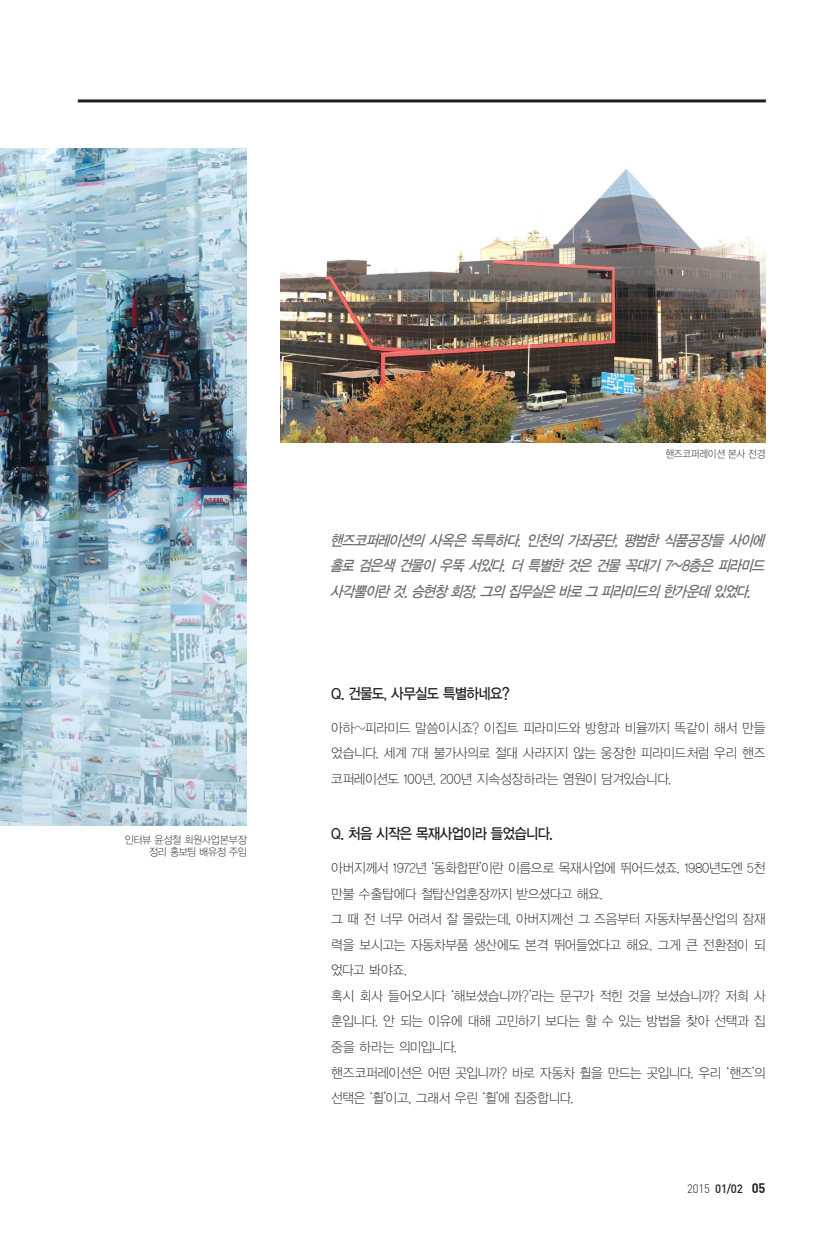
<style>
.page{position:relative;width:830px;height:1234px;background:#fff}
.page>*{position:absolute;margin:0;border:0;box-sizing:border-box;transform-origin:0 0}
.본문{font:italic 15px/25.5px "YDVYGO13";color:#6c6d70;text-align:justify;scale:.89 1}
.본문-2{font:15px "YDVYGO13";letter-spacing:-.05em;color:#231f20;scale:.9 1}
.본문-3{font:15px "YDVYGO13";letter-spacing:-.05em;color:#231f20;scale:.94 1}
.본문-4{font:13.5px/25.5px "YDVYGO11";letter-spacing:-.025em;color:#231f20;text-align:justify;scale:.94 1}
.t1{font:12px "Dinmed";color:#231f20;scale:.95 1}
.본문-5{font:10.5px "YDVYGO11";letter-spacing:-.02em;color:#231f20;scale:.94 1}
.본문-6{font:10.5px "YDVYGO11";letter-spacing:-.02em;color:#231f20;scale:.9 1}
.본문-7{font:10.5px "YDVYGO11";letter-spacing:-.045em;color:#231f20;scale:.94 1}
.s1{font-family:"Dinlig"}
.s2{font-family:"Dinbol";font-size:13.5px}
</style>
<div class="page">
<img style="left:0;top:149px;width:247px;height:676px">
<hr style="left:78px;top:99px;width:687px;height:3px;background:#231f20">
<img style="left:281px;top:168px;width:484px;height:274px">
<p class="본문-5" style="left:125px;top:833px;width:131px">인터뷰 윤성철 회원사업본부장</p>
<p class="본문-7" style="left:149px;top:845px;width:105px">정리 홍보팀 배유정 주임</p>
<p class="본문-6" style="left:665px;top:447px;width:113px">핸즈코퍼레이션 본사 전경</p>
<p class="본문" style="left:330px;top:527px;width:494px">핸즈코퍼레이션의 사옥은 독특하다.인천의 가좌공단,평범한 식품공장들 사이에 홀로 검은색 건물이 우뚝 서있다.더 특별한 것은 건물 꼭대기 7~8층은 피라미드 사각뿔이란 것.승현창 회장,그의 집무실은 바로 그 피라미드의 한가운데 있었다.</p>
<p class="본문-3" style="left:331px;top:684px;width:191px">Q. 건물도, 사무실도 특별하네요?</p>
<p class="본문-4" style="left:331px;top:715px;width:463px">아하~피라미드 말씀이시죠? 이집트 피라미드와 방향과 비율까지 똑같이 해서 만들 었습니다. 세계 7대 불가사의로 절대 사라지지 않는 웅장한 피라미드처럼 우리 핸즈 코퍼레이션도 100년, 200년 지속성장하라는 염원이 담겨있습니다.</p>
<p class="본문-2" style="left:331px;top:824px;width:247px">Q. 처음 시작은 목재사업이라 들었습니다.</p>
<p class="본문-4" style="left:331px;top:855px;width:463px">아버지께서 1972년 ‘동화합판’이란 이름으로 목재사업에 뛰어드셨죠. 1980년도엔 5천 만불 수출탑에다 철탑산업훈장까지 받으셨다고 해요.</p>
<p class="본문-4" style="left:331px;top:906px;width:463px">그 때 전 너무 어려서 잘 몰랐는데, 아버지께선 그 즈음부터 자동차부품산업의 잠재 력을 보시고는 자동차부품 생산에도 본격 뛰어들었다고 해요. 그게 큰 전환점이 되 었다고 봐야죠.</p>
<p class="본문-4" style="left:331px;top:982px;width:463px">혹시 회사 들어오시다 ‘해보셨습니까?’라는 문구가 적힌 것을 보셨습니까? 저희 사 훈입니다. 안 되는 이유에 대해 고민하기 보다는 할 수 있는 방법을 찾아 선택과 집 중을 하라는 의미입니다.</p>
<p class="본문-4" style="left:331px;top:1059px;width:463px">핸즈코퍼레이션은 어떤 곳입니까? 바로 자동차 휠을 만드는 곳입니다. 우리 ‘핸즈’의 선택은 ‘휠’이고, 그래서 우린 ‘휠’에 집중합니다.</p>
<p class="t1" style="left:687px;top:1180px;width:84px"><span class="s1">2015</span> 01/02 <span class="s2">05</span></p>
</div>
